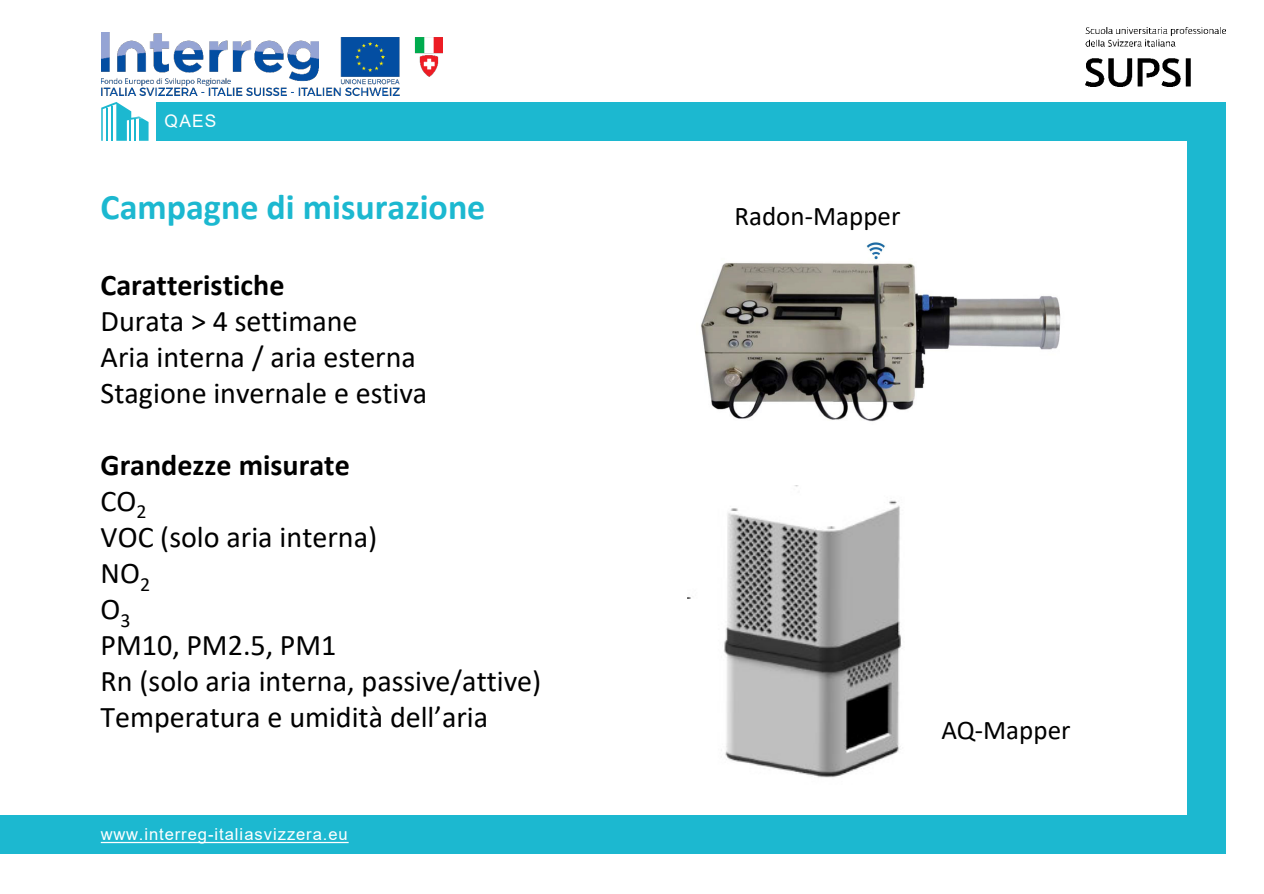
<style>
.page{position:relative;width:1264px;height:894px;background:#fff}
.page>*{position:absolute;margin:0;border:0;box-sizing:border-box;transform-origin:0 0}
.t1{font:700 36px "Calibri";color:#1cb8d0}
.t2{font:30px "Calibri";color:#000}
.t3{font:700 30px "Calibri";color:#000}
.t4{font:27px "Calibri";color:#000}
.t5{font:17.25px "Arial";color:#fff}
.t6{font:16.5px "Arial";letter-spacing:.055em;color:#fff}
</style>
<div class="page">
<div style="left:157px;top:102px;width:1050px;height:39px;background:#1cb8d0"></div>
<div style="left:0;top:815px;width:1207px;height:38px;background:#1cb8d0"></div>
<div style="left:1186px;top:102px;width:39px;height:751px;background:#1cb8d0"></div>
<img style="left:101px;top:33px;width:341px;height:62px">
<svg style="left:101px;top:102px;width:47px;height:39px"></svg>
<svg style="left:101px;top:841px;width:247px;height:2px"></svg>
<img style="left:1085px;top:27px;width:140px;height:60px">
<img style="left:687px;top:486px;width:215px;height:292px">
<img style="left:701px;top:242px;width:360px;height:180px">
<p class="t5" style="left:164px;top:109px;width:53px">QAES</p>
<h1 class="t1" style="left:100px;top:182px;width:386px">Campagne di misurazione</h1>
<p class="t3" style="left:100px;top:264px;width:185px">Caratteristiche</p>
<p class="t2" style="left:100px;top:300px;width:258px">Durata &gt; 4 settimane</p>
<p class="t2" style="left:100px;top:336px;width:317px">Aria interna / aria esterna</p>
<p class="t2" style="left:100px;top:372px;width:328px">Stagione invernale e estiva</p>
<p class="t3" style="left:100px;top:444px;width:251px">Grandezze misurate</p>
<p class="t2" style="left:100px;top:480px;width:48px">CO<sub>2</sub></p>
<p class="t2" style="left:100px;top:516px;width:278px">VOC (solo aria interna)</p>
<p class="t2" style="left:100px;top:552px;width:51px">NO<sub>2</sub></p>
<p class="t2" style="left:100px;top:588px;width:32px">O<sub>3</sub></p>
<p class="t2" style="left:100px;top:624px;width:237px">PM10, PM2.5, PM1</p>
<p class="t2" style="left:100px;top:660px;width:442px">Rn (solo aria interna, passive/attive)</p>
<p class="t2" style="left:100px;top:696px;width:389px">Temperatura e umidità dell’aria</p>
<p class="t6" style="left:101px;top:822px;width:248px">www.interreg-italiasvizzera.eu</p>
<p class="t4" style="left:734px;top:198px;width:167px">Radon-Mapper</p>
<p class="t4" style="left:941px;top:711px;width:131px">AQ-Mapper</p>
</div>
